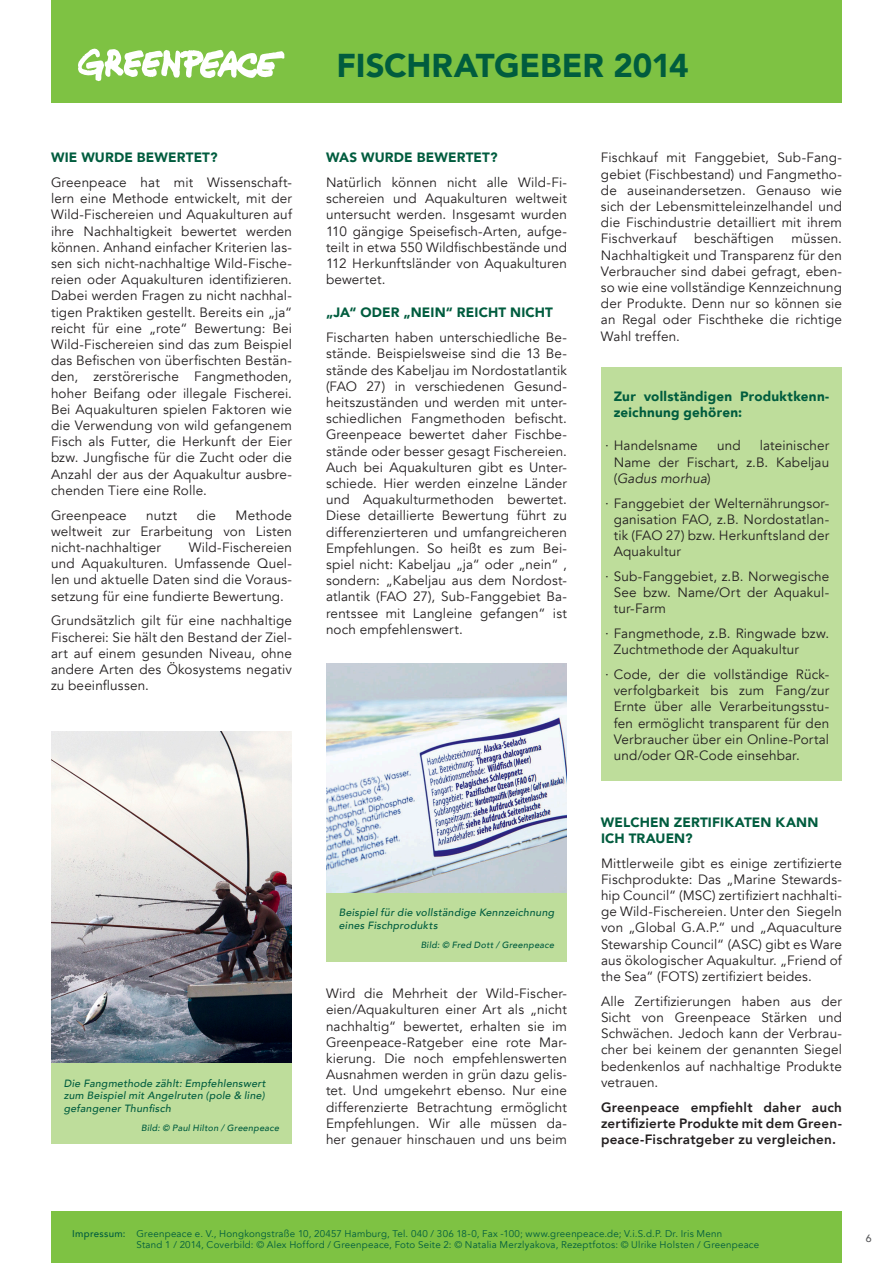
<style>
.page{position:relative;width:893px;height:1263px;background:#fff}
.page>*{position:absolute;margin:0;border:0;box-sizing:border-box;transform-origin:0 0}
.t1{font:900 33px "Avenir";letter-spacing:-.005em;color:#005c3e}
.t2{font:13.5px/16.2px "Avenir";letter-spacing:.01em;color:#231f20;text-align:justify}
.t3{font:900 13.5px/16.2px "Avenir";letter-spacing:.015em;color:#005c3e}
.t4{font:800 13.5px/16.2px "Avenir";letter-spacing:.015em;color:#231f20;text-align:justify}
.t5{font:italic 500 10.5px/12.6px "Avenir";letter-spacing:.025em;color:#005c3e;text-align:justify}
.t6{font:500 10.5px "Avenir";color:#57585a}
.t7{font:9.75px/11.7px "Avenir";letter-spacing:.025em;color:#005c3e}
.t8{font:italic 500 9px "Avenir";letter-spacing:.03em;color:#005c3e}
.s1{font-style:italic}
.s2{font-weight:500}
</style>
<div class="page">
<div style="left:601px;top:367px;width:241px;height:413px;background:#bedd9b"></div>
<img style="left:51px;top:731px;width:241px;height:332px">
<div style="left:51px;top:1063px;width:241px;height:81px;background:#bedd9b"></div>
<img style="left:326px;top:663px;width:241px;height:230px">
<div style="left:326px;top:893px;width:241px;height:68px;background:#bedd9b"></div>
<div style="left:51px;top:0;width:791px;height:102px;background:#7ec243"></div>
<svg style="left:78px;top:48px;width:206px;height:33px"></svg>
<div style="left:51px;top:1212px;width:791px;height:51px;background:#7ec243"></div>
<p class="t3" style="left:51px;top:149px;width:168px">WIE WURDE BEWERTET?</p>
<p class="t2" style="left:51px;top:175px;width:242px">Greenpeace hat mit Wissenschaft&shy;lern eine Methode entwickelt, mit der Wild-Fischereien und Aquakulturen auf ihre Nachhaltigkeit bewertet werden können. Anhand einfacher Kriterien las&shy;sen sich nicht-nachhaltige Wild-Fische&shy;reien oder Aquakulturen identifizieren.<br>Dabei werden Fragen zu nicht nachhal&shy;tigen Praktiken gestellt. Bereits ein „ja“ reicht für eine „rote“ Bewertung: Bei Wild-Fischereien sind das zum Beispiel das Befischen von überfischten Bestän&shy;den, zerstörerische Fangmethoden, hoher Beifang oder illegale Fischerei.<br>Bei Aquakulturen spielen Faktoren wie die Verwendung von wild gefangenem Fisch als Futter, die Herkunft der Eier bzw. Jungfische für die Zucht oder die Anzahl der aus der Aquakultur ausbre&shy;chenden Tiere eine Rolle.</p>
<p class="t2" style="left:51px;top:507px;width:77px">Greenpeace</p>
<p class="t2" style="left:146px;top:507px;width:33px">nutzt</p>
<p class="t2" style="left:197px;top:507px;width:21px">die</p>
<p class="t2" style="left:51px;top:507px;width:242px;text-indent:185px">Methode weltweit zur Erarbeitung von Listen nicht-nachhaltiger</p>
<p class="t2" style="left:51px;top:539px;width:242px;text-indent:138px">Wild-Fischereien und Aquakulturen. Umfassende Quel&shy;len und aktuelle Daten sind die Voraus&shy;setzung für eine fundierte Bewertung.</p>
<p class="t2" style="left:51px;top:613px;width:242px">Grundsätzlich gilt für eine nachhaltige Fischerei: Sie hält den Bestand der Ziel&shy;art auf einem gesunden Niveau, ohne andere Arten des Ökosystems negativ zu beeinflussen.</p>
<p class="t5" style="left:64px;top:1077px;width:204px">Die Fangmethode zählt: Empfehlenswert zum Beispiel mit Angelruten (pole &amp; line) gefangener Thunfisch</p>
<p class="t8" style="left:141px;top:1122px;width:140px">Bild: © Paul Hilton / Greenpeace</p>
<h1 class="t1" style="left:337px;top:37px;width:354px">FischRatgeber 2014</h1>
<p class="t3" style="left:326px;top:149px;width:173px">WAS WURDE BEWERTET?</p>
<p class="t2" style="left:326px;top:175px;width:242px">Natürlich können nicht alle Wild-Fi&shy;schereien und Aquakulturen weltweit untersucht werden. Insgesamt wurden 110 gängige Speisefisch-Arten, aufge&shy;teilt in etwa 550 Wildfischbestände und 112 Herkunftsländer von Aquakulturen bewertet.</p>
<p class="t3" style="left:326px;top:304px;width:149px">„JA“ ODER „NEI N“ REICHT</p>
<p class="t3" style="left:510px;top:304px;width:20px">NICHT</p>
<p class="t2" style="left:326px;top:330px;width:242px">Fischarten haben unterschiedliche Be&shy;stände. Beispielsweise sind die 13 Be&shy;stände des Kabeljau im Nordostatlantik (FAO 27) in verschiedenen Gesund&shy;heitszuständen und werden mit unter&shy;schiedlichen Fangmethoden befischt.<br>Greenpeace bewertet daher Fischbe&shy;stände oder besser gesagt Fischereien.<br>Auch bei Aquakulturen gibt es Unter&shy;schiede. Hier werden einzelne Länder und Aquakulturmethoden bewertet.<br>Diese detaillierte Bewertung führt zu differenzierteren und umfangreicheren Empfehlungen. So heißt es zum Bei&shy;spiel nicht: Kabeljau „ja“ oder „nein“ , sondern: „Kabeljau aus dem Nordost&shy;atlantik (FAO 27), Sub-Fanggebiet Ba&shy;rentssee mit Langleine gefangen“ ist noch empfehlenswert.</p>
<p class="t5" style="left:339px;top:906px;width:217px">Beispiel für die vollständige Kennzeichnung eines Fischprodukts</p>
<p class="t8" style="left:421px;top:940px;width:135px">Bild: © Fred Dott / Greenpeace</p>
<p class="t2" style="left:326px;top:985px;width:242px">Wird die Mehrheit der Wild-Fischer&shy;eien/Aquakulturen einer Art als „nicht nachhaltig“ bewertet, erhalten sie im Greenpeace-Ratgeber eine rote Mar&shy;kierung. Die noch empfehlenswerten Ausnahmen werden in grün dazu gelis&shy;tet. Und umgekehrt ebenso. Nur eine differenzierte Betrachtung ermöglicht Empfehlungen. Wir alle müssen da&shy;her genauer hinschauen und uns beim</p>
<p class="t2" style="left:601px;top:150px;width:242px">Fischkauf mit Fanggebiet, Sub-Fang&shy;gebiet (Fischbestand) und Fangmetho&shy;de auseinandersetzen. Genauso wie sich der Lebensmitteleinzelhandel und die Fischindustrie detailliert mit ihrem Fischverkauf</p>
<p class="t2" style="left:694px;top:231px;width:81px">beschäftigen</p>
<p class="t2" style="left:601px;top:231px;width:242px;text-indent:191px">müssen.<br>Nachhaltigkeit und Transparenz für den Verbraucher sind dabei gefragt, eben&shy;so wie eine vollständige Kennzeichnung der Produkte. Denn nur so können sie an Regal oder Fischtheke die richtige Wahl treffen.</p>
<p class="t3" style="left:614px;top:388px;width:217px">Zur vollständigen Produktkenn&shy;zeichnung gehören:</p>
<p class="t2" style="left:605px;top:438px;width:94px">· Handelsname</p>
<p class="t2" style="left:717px;top:438px;width:25px">und</p>
<p class="t2" style="left:614px;top:438px;width:217px;text-indent:146px">lateinischer Name der Fischart, z.B. Kabeljau (<span class="s1">Gadus morhua</span>)</p>
<p class="t2" style="left:614px;top:495px;width:217px;text-indent:-9px">· Fanggebiet der Welternährungsor&shy;ganisation FAO, z.B. Nordostatlan&shy;tik (FAO 27) bzw. Herkunftsland der Aquakultur</p>
<p class="t2" style="left:614px;top:568px;width:217px;text-indent:-9px">· Sub-Fanggebiet, z.B. Norwegische See bzw. Name/Ort der Aquakul&shy;tur-Farm</p>
<p class="t2" style="left:614px;top:625px;width:217px;text-indent:-9px">· Fangmethode, z.B. Ringwade bzw.<br>Zuchtmethode der Aquakultur</p>
<p class="t2" style="left:614px;top:666px;width:217px;text-indent:-9px">· Code, der die vollständige Rück&shy;verfolgbarkeit bis zum Fang/zur Ernte über alle Verarbeitungsstu&shy;fen ermöglicht transparent für den Verbraucher über ein Online-Portal und/oder QR-Code einsehbar.</p>
<p class="t3" style="left:601px;top:814px;width:40px">WELCHE</p>
<p class="t3" style="left:659px;top:814px;width:86px">N ZERTI FIKATE</p>
<p class="t3" style="left:761px;top:814px;width:59px">N KANN</p>
<p class="t3" style="left:601px;top:830px;width:9px">ICH</p>
<p class="t3" style="left:629px;top:830px;width:65px">TRAUEN?</p>
<p class="t2" style="left:601px;top:855px;width:242px">Mittlerweile gibt es einige zertifizierte Fischprodukte: Das „Marine Stewards&shy;hip Council“ (MSC) zertifiziert nachhalti&shy;ge Wild-Fischereien. Unter den Siegeln von „Global G.A.P.“ und „Aquaculture Stewarship Council“ (ASC) gibt es Ware aus ökologischer Aquakultur. „Friend of the Sea“ (FOTS) zertifiziert beides.</p>
<p class="t2" style="left:601px;top:993px;width:242px">Alle Zertifizierungen haben aus der Sicht von Greenpeace Stärken und Schwächen. Jedoch kann der Verbrau&shy;cher bei keinem der genannten Siegel bedenkenlos auf nachhaltige Produkte vetrauen.</p>
<p class="t4" style="left:601px;top:1098px;width:242px">Greenpeace empfiehlt daher auch zertifizierte Produkte mit dem Green&shy;peace-Fischratgeber zu vergleichen.</p>
<p class="t7" style="left:137px;top:1227px;width:624px;text-indent:-64px"><span class="s2">Impressum:</span> Greenpeace e. V., Hongkongstraße 10, 20457 Hamburg, Tel. 040 / 306 18-0, Fax -100; www.greenpeace.de; V.i.S.d.P. Dr. Iris Menn<br>Stand 1 / 2014, Coverbild: © Alex Hofford / Greenpeace, Foto Seite 2: © Natalia Merzlyakova, Rezeptfotos: © Ulrike Holsten / Greenpeace</p>
<p class="t6" style="left:866px;top:1229px;width:7px">6</p>
</div>
